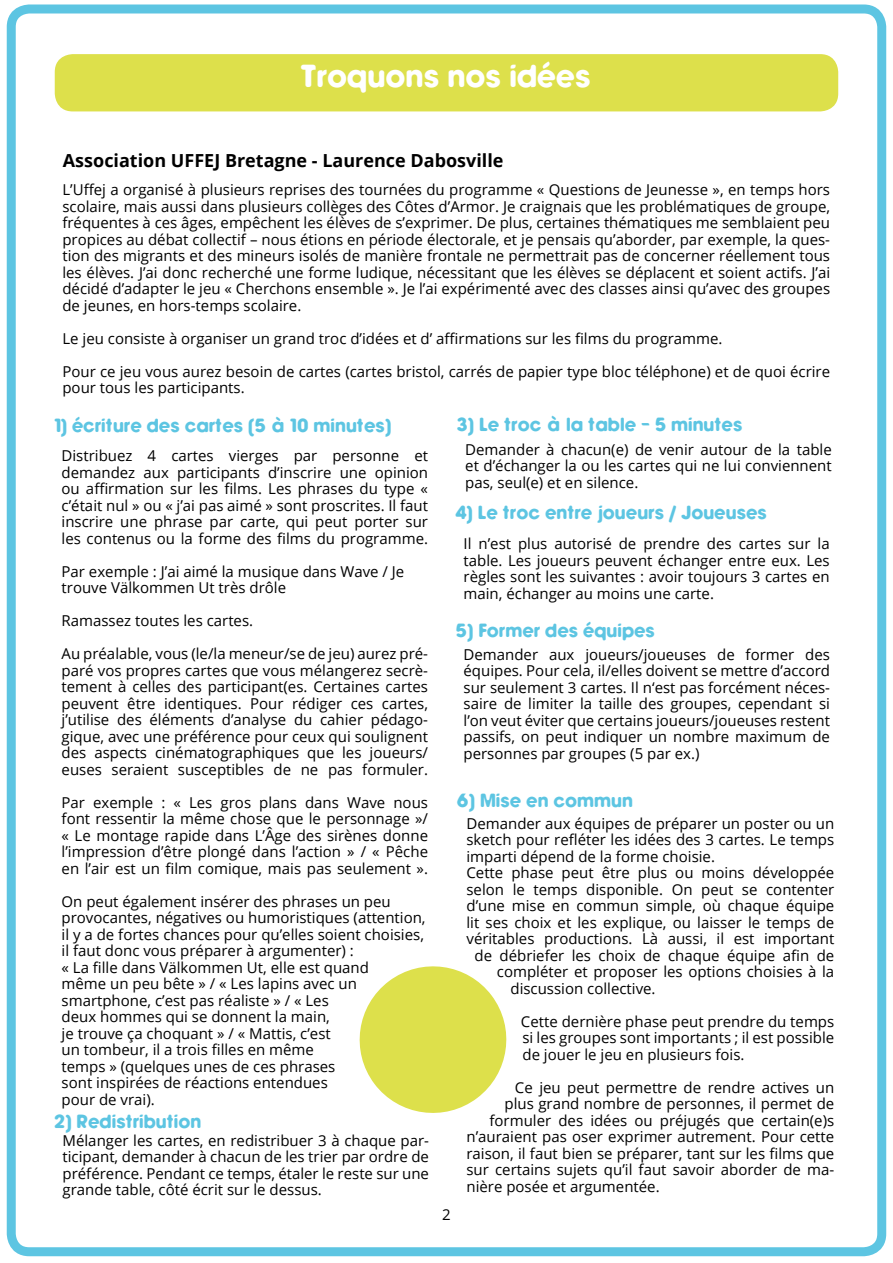
<style>
.page{position:relative;width:893px;height:1263px;background:#fff}
.page>*{position:absolute;margin:0;border:0;box-sizing:border-box;transform-origin:0 0}
.t1{font:30px "Llewie";color:#fff}
.t2{font:18px "Llewie";color:#5dc5e2}
.t3{font:700 18px "Open Sans";color:#000}
.t4{font:15px/16.5px "Open Sans";color:#000;text-align:justify}
</style>
<div class="page">
<div style="left:7px;top:5px;width:879px;height:1251px;border:9px solid #5dc5e2;border-radius:18px"></div>
<div style="left:55px;top:54px;width:783px;height:57px;background:#dde04b;border-radius:18px"></div>
<svg style="left:359px;top:966px;width:148px;height:147px"></svg>
<h1 class="t1" style="left:300px;top:56px;width:292px">Troquons nos idées</h1>
<p class="t3" style="left:63px;top:147px;width:442px">Association UFFEJ Bretagne - Laurence Dabosville</p>
<p class="t4" style="left:62px;top:181px;width:769px">L’Uffej a organisé à plusieurs reprises des tournées du programme « Questions de Jeunesse », en temps hors scolaire, mais aussi dans plusieurs collèges des Côtes d’Armor. Je craignais que les problématiques de groupe, fréquentes à ces âges, empêchent les élèves de s’exprimer. De plus, certaines thématiques me semblaient peu propices au débat collectif – nous étions en période électorale, et je pensais qu’aborder, par exemple, la ques&shy;tion des migrants et des mineurs isolés de manière frontale ne permettrait pas de concerner réellement tous les élèves. J’ai donc recherché une forme ludique, nécessitant que les élèves se déplacent et soient actifs. J’ai décidé d’adapter le jeu « Cherchons ensemble ». Je l’ai expérimenté avec des classes ainsi qu’avec des groupes de jeunes, en hors-temps scolaire.</p>
<p class="t4" style="left:62px;top:330px;width:661px">Le jeu consiste à organiser un grand troc d’idées et d’ affirmations sur les films du programme.</p>
<p class="t4" style="left:62px;top:363px;width:769px">Pour ce jeu vous aurez besoin de cartes (cartes bristol, carrés de papier type bloc téléphone) et de quoi écrire pour tous les participants.</p>
<p class="t2" style="left:55px;top:413px;width:338px">1) écriture des cartes (5 à 10 minutes)</p>
<p class="t4" style="left:62px;top:447px;width:368px">Distribuez 4 cartes vierges par personne et demandez aux participants d’inscrire une opinion ou affirmation sur les films. Les phrases du type « c’était nul » ou « j’ai pas aimé » sont proscrites. Il faut inscrire une phrase par carte, qui peut porter sur les contenus ou la forme des films du programme.</p>
<p class="t4" style="left:62px;top:563px;width:344px">Par exemple : J’ai aimé la musique dans Wave / Je trouve Välkommen Ut très drôle</p>
<p class="t4" style="left:62px;top:612px;width:193px">Ramassez toutes les cartes.</p>
<p class="t4" style="left:62px;top:645px;width:368px">Au préalable, vous (le/la meneur/se de jeu) aurez pré&shy;paré vos propres cartes que vous mélangerez secrè&shy;tement à celles des participant(es. Certaines cartes peuvent être identiques. Pour rédiger ces cartes, j’utilise des éléments d’analyse du cahier pédago&shy;gique, avec une préférence pour ceux qui soulignent des aspects cinématographiques que les joueurs/ euses seraient susceptibles de ne pas formuler.</p>
<p class="t4" style="left:62px;top:794px;width:368px">Par exemple : « Les gros plans dans Wave nous font ressentir la même chose que le personnage »/ « Le montage rapide dans L’Âge des sirènes donne l’impression d’être plongé dans l’action » / « Pêche en l’air est un film comique, mais pas seulement ».</p>
<p class="t4" style="left:62px;top:893px;width:366px;text-align:left">On peut également insérer des phrases un peu provocantes, négatives ou humoristiques (attention, il y a de fortes chances pour qu’elles soient choisies, il faut donc vous préparer à argumenter) :<br>« La fille dans Välkommen Ut, elle est quand<br>même un peu bête » / « Les lapins avec un smartphone, c’est pas réaliste » / « Les<br>deux hommes qui se donnent la main,<br>je trouve ça choquant » / « Mattis, c’est<br>un tombeur, il a trois filles en même<br>temps » (quelques unes de ces phrases<br>sont inspirées de réactions entendues<br>pour de vrai).</p>
<p class="t4" style="left:63px;top:1131px;width:368px">Mélanger les cartes, en redistribuer 3 à chaque par&shy;ticipant, demander à chacun de les trier par ordre de préférence. Pendant ce temps, étaler le reste sur une grande table, côté écrit sur le dessus.</p>
<p class="t2" style="left:54px;top:1109px;width:149px">2) Redistribution</p>
<p class="t2" style="left:457px;top:413px;width:287px">3) Le troc à la table - 5 minutes</p>
<p class="t4" style="left:465px;top:441px;width:368px">Demander à chacun(e) de venir autour de la table et d’échanger la ou les cartes qui ne lui conviennent pas, seul(e) et en silence.</p>
<p class="t2" style="left:455px;top:500px;width:313px">4) Le troc entre joueurs / Joueuses</p>
<p class="t4" style="left:464px;top:535px;width:368px">Il n’est plus autorisé de prendre des cartes sur la table. Les joueurs peuvent échanger entre eux. Les règles sont les suivantes : avoir toujours 3 cartes en main, échanger au moins une carte.</p>
<p class="t2" style="left:456px;top:619px;width:201px">5) Former des équipes</p>
<p class="t4" style="left:464px;top:646px;width:368px">Demander aux joueurs/joueuses de former des équipes. Pour cela, il/elles doivent se mettre d’accord sur seulement 3 cartes. Il n‘est pas forcément néces&shy;saire de limiter la taille des groupes, cependant si l’on veut éviter que certains joueurs/joueuses restent passifs, on peut indiquer un nombre maximum de personnes par groupes (5 par ex.)</p>
<p class="t2" style="left:457px;top:788px;width:178px">6) Mise en commun</p>
<p class="t4" style="left:442px;top:1206px;width:10px">2</p>
<p class="t4" style="left:466px;top:815px;width:369px">Demander aux équipes de préparer un poster ou un</p>
<p class="t4" style="left:466px;top:831px;width:369px">sketch pour refléter les idées des 3 cartes. Le temps</p>
<p class="t4" style="left:466px;top:848px;width:250px">imparti dépend de la forme choisie.</p>
<p class="t4" style="left:466px;top:864px;width:369px">Cette phase peut être plus ou moins développée</p>
<p class="t4" style="left:466px;top:881px;width:369px">selon le temps disponible. On peut se contenter</p>
<p class="t4" style="left:466px;top:897px;width:369px">d’une mise en commun simple, où chaque équipe</p>
<p class="t4" style="left:466px;top:914px;width:369px">lit ses choix et les explique, ou laisser le temps de</p>
<p class="t4" style="left:466px;top:930px;width:369px">véritables productions. Là aussi, il est important</p>
<p class="t4" style="left:474px;top:947px;width:361px">de débriefer les choix de chaque équipe afin de</p>
<p class="t4" style="left:497px;top:963px;width:339px">compléter et proposer les options choisies à la</p>
<p class="t4" style="left:510px;top:980px;width:147px">discussion collective.</p>
<p class="t4" style="left:521px;top:1013px;width:315px">Cette dernière phase peut prendre du temps si les groupes sont importants ; il est possible de jouer le jeu en plusieurs fois.</p>
<p class="t4" style="left:515px;top:1079px;width:321px">Ce jeu peut permettre de rendre actives un</p>
<p class="t4" style="left:504px;top:1095px;width:331px">plus grand nombre de personnes, il permet de</p>
<p class="t4" style="left:489px;top:1112px;width:346px">formuler des idées ou préjugés que certain(e)s</p>
<p class="t4" style="left:466px;top:1128px;width:369px">n’auraient pas oser exprimer autrement. Pour cette</p>
<p class="t4" style="left:466px;top:1145px;width:369px">raison, il faut bien se préparer, tant sur les films que</p>
<p class="t4" style="left:466px;top:1161px;width:369px">sur certains sujets qu’il faut savoir aborder de ma-</p>
<p class="t4" style="left:466px;top:1178px;width:195px">nière posée et argumentée.</p>
</div>
